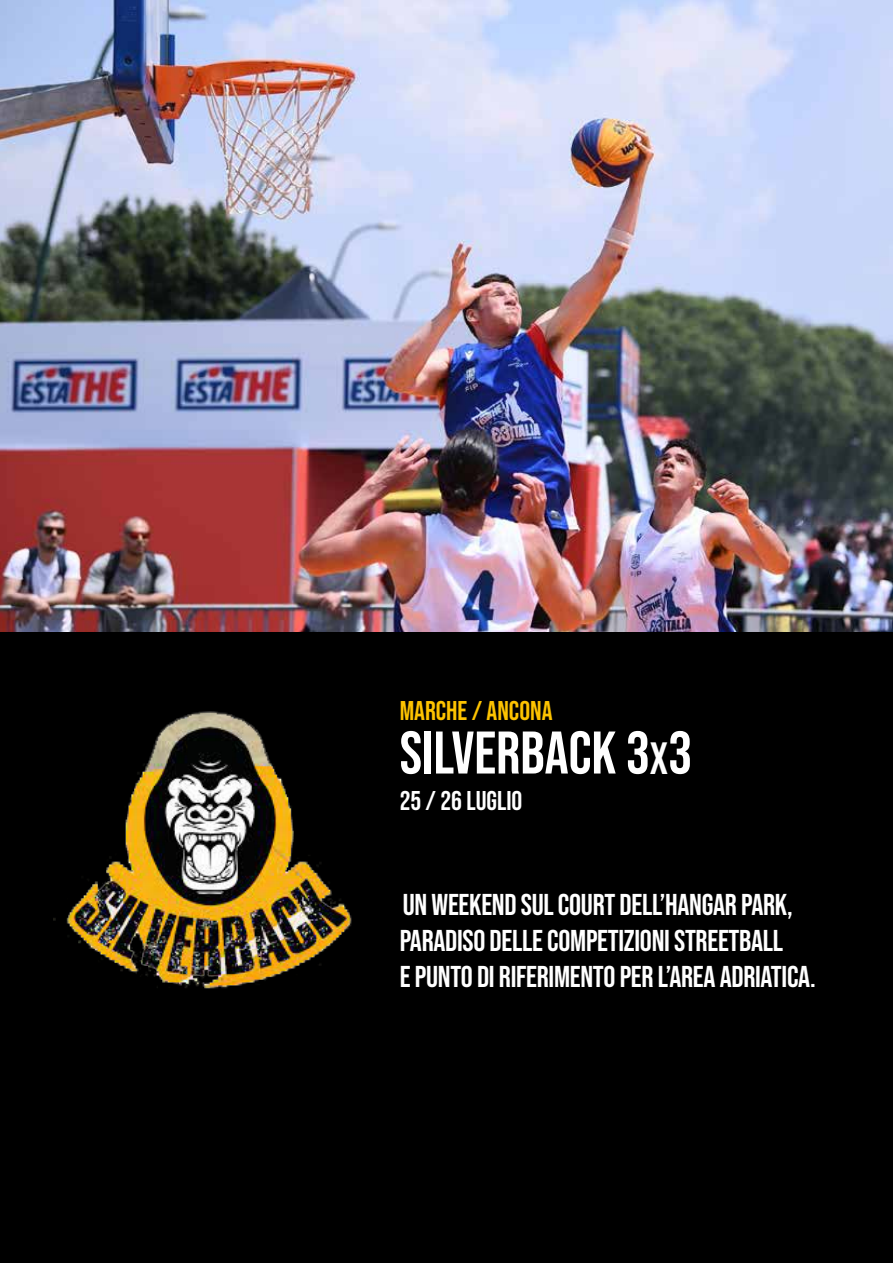
<style>
.page{position:relative;width:893px;height:1263px;background:#000}
.page>*{position:absolute;margin:0;border:0;box-sizing:border-box;transform-origin:0 0}
.t1{font:60px "Bebas Neue";color:#fff}
.t2{font:30px/36px "Bebas Neue";letter-spacing:-.01em;color:#fff}
.t3{font:27px "Bebas Neue";color:#fdc300}
.t4{font:27px "Bebas Neue";color:#fff}
.s1{font-size:45px}
</style>
<div class="page">
<img style="left:0;top:0;width:893px;height:631px">
<img style="left:53px;top:711px;width:299px;height:278px">
<p class="t3" style="left:400px;top:695px;width:154px">MARCHE / ANCONA</p>
<h1 class="t1" style="left:400px;top:719px;width:294px">SILVERBACK 3<span class="s1">X</span>3</h1>
<p class="t4" style="left:400px;top:785px;width:124px">25 / 26 LUGLIO</p>
<p class="t2" style="left:400px;top:886px;width:418px">UN WEEKEND SUL COURT DELL’HANGAR PARK,<br>PARADISO DELLE COMPETIZIONI STREETBALL<br>E PUNTO DI RIFERIMENTO PER L’AREA ADRIATICA.</p>
</div>
